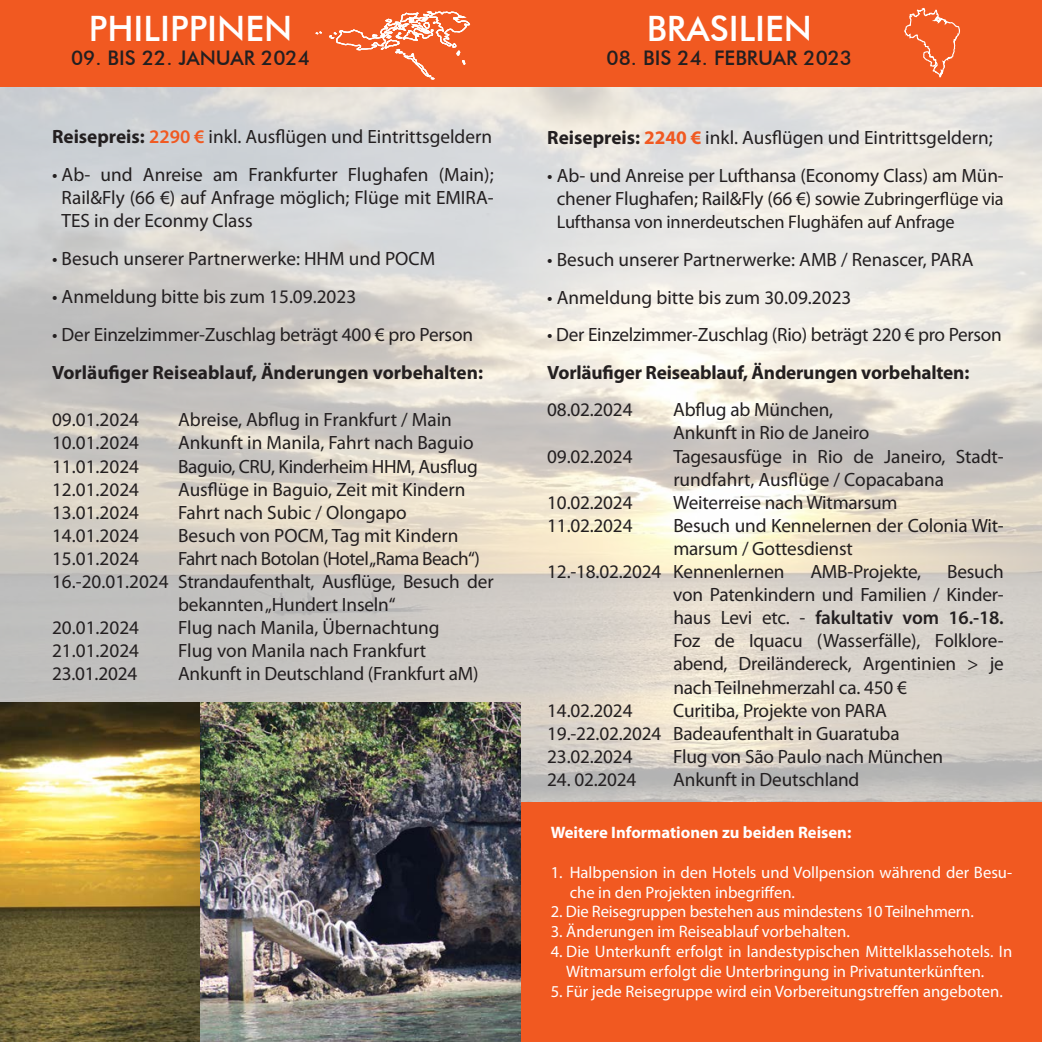
<style>
.page{position:relative;width:1042px;height:1042px;background:#fff}
.page>*{position:absolute;margin:0;border:0;box-sizing:border-box;transform-origin:0 0}
.t1{font:500 35px "Futura BT";color:#fff}
.t2{font:500 20.12px "Futura BT";color:#231f20}
.t3{font:19.25px/23.1px "Myriad Pro";letter-spacing:-.01em;color:#231f20}
.t4{font:700 19.25px "Myriad Pro";letter-spacing:-.01em;color:#231f20}
.t5{font:19.25px "Myriad Pro";letter-spacing:-.03em;color:#231f20}
.t6{font:18.38px "Myriad Pro";letter-spacing:-.01em;color:#231f20}
.t7{font:16.62px/19.9px "Myriad Pro";color:#fff}
.t8{font:700 16.62px "Myriad Pro";color:#fff}
.s1{font-weight:700}
.s2{font-weight:600;color:#f15921}
.s3{font-weight:700;color:#f15921}
.s4{font-size:18.38px}
.s5{font-weight:600}
</style>
<div class="page">
<img style="left:0;top:86px;width:1042px;height:716px">
<div style="left:0;top:0;width:1042px;height:86px;background:#f15921"></div>
<img style="left:0;top:702px;width:521px;height:340px">
<svg style="left:315px;top:11px;width:156px;height:69px"></svg>
<svg style="left:904px;top:8px;width:56px;height:70px"></svg>
<div style="left:521px;top:802px;width:521px;height:240px;background:#f15921"></div>
<p class="t1" style="left:89px;top:8px;width:205px">PHILIPPINEN</p>
<p class="t2" style="left:71px;top:46px;width:240px">09. BIS 22. JANUAR 2024</p>
<p class="t3" style="left:52px;top:125px;width:441px"><span class="s1">Reisepreis:</span> <span class="s2">2290 €</span> inkl. Ausflügen und Eintrittsgeldern</p>
<p class="t3" style="left:62px;top:163px;width:433px;text-align:justify;text-indent:-10px">• Ab- und Anreise am Frankfurter Flughafen (Main); Rail&amp;Fly (66 €) auf Anfrage möglich; Flüge mit EMIRA-TES in der Econmy Class</p>
<p class="t3" style="left:52px;top:247px;width:384px">• Besuch unserer Partnerwerke: HHM und POCM</p>
<p class="t3" style="left:52px;top:285px;width:306px">• Anmeldung bitte bis zum 15.09.2023</p>
<p class="t3" style="left:52px;top:323px;width:422px">• Der Einzelzimmer-Zuschlag beträgt 400 € pro Person</p>
<p class="t4" style="left:52px;top:360px;width:432px">Vorläufiger Reiseablauf, Änderungen vorbehalten:</p>
<p class="t3" style="left:52px;top:408px;width:88px">09.01.2024</p>
<p class="t3" style="left:178px;top:408px;width:275px">Abreise, Abflug in Frankfurt / Main</p>
<p class="t3" style="left:52px;top:431px;width:88px">10.01.2024</p>
<p class="t3" style="left:178px;top:431px;width:297px">Ankunft in Manila, Fahrt nach Baguio</p>
<p class="t3" style="left:52px;top:454px;width:88px">11.01.2024</p>
<p class="t3" style="left:178px;top:454px;width:301px">Baguio, CRU, Kinderheim HHM, Ausflug</p>
<p class="t3" style="left:52px;top:477px;width:88px">12.01.2024</p>
<p class="t3" style="left:178px;top:477px;width:289px">Ausflüge in Baguio, Zeit mit Kindern</p>
<p class="t3" style="left:52px;top:500px;width:88px">13.01.2024</p>
<p class="t3" style="left:178px;top:500px;width:230px">Fahrt nach Subic / Olongapo</p>
<p class="t3" style="left:52px;top:523px;width:88px">14.01.2024</p>
<p class="t3" style="left:178px;top:523px;width:282px">Besuch von POCM, Tag mit Kindern</p>
<p class="t3" style="left:52px;top:547px;width:88px">15.01.2024</p>
<p class="t5" style="left:178px;top:546px;width:303px">Fahrt nach Botolan (Hotel „Rama Beach“)</p>
<p class="t3" style="left:178px;top:570px;width:317px;text-indent:-126px">16.-20.01.2024 Strandaufenthalt, Ausflüge, Besuch der bekannten „Hundert Inseln“</p>
<p class="t3" style="left:52px;top:616px;width:88px">20.01.2024</p>
<p class="t3" style="left:178px;top:616px;width:263px">Flug nach Manila, Übernachtung</p>
<p class="t3" style="left:52px;top:639px;width:88px">21.01.2024</p>
<p class="t3" style="left:178px;top:639px;width:250px">Flug von Manila nach Frankfurt</p>
<p class="t3" style="left:52px;top:662px;width:87px">23.01.2024</p>
<p class="t3" style="left:178px;top:662px;width:302px">Ankunft in Deutschland (Frankfurt aM)</p>
<p class="t1" style="left:647px;top:8px;width:167px">BRASILIEN</p>
<p class="t2" style="left:607px;top:46px;width:247px">08. BIS 24. FEBRUAR 2023</p>
<p class="t3" style="left:547px;top:126px;width:447px"><span class="s1">Reisepreis:</span> <span class="s3">2240 €</span> inkl. Ausflügen und Eintrittsgeldern;</p>
<p class="t3" style="left:547px;top:163px;width:458px;text-align:center">• Ab- und Anreise per Lufthansa (Economy Class) am Mün&shy;chener Flughafen; Rail&amp;Fly (66 €) sowie <span class="s4">Zubringerflüge via</span></p>
<p class="t6" style="left:557px;top:210px;width:399px">Lufthansa von innerdeutschen Flughäfen auf Anfrage</p>
<p class="t3" style="left:547px;top:247px;width:428px">• Besuch unserer Partnerwerke: AMB / Renascer, PARA</p>
<p class="t3" style="left:547px;top:285px;width:306px">• Anmeldung bitte bis zum 30.09.2023</p>
<p class="t3" style="left:547px;top:323px;width:456px">• Der Einzelzimmer-Zuschlag (Rio) beträgt 220 € pro Person</p>
<p class="t4" style="left:547px;top:360px;width:423px">Vorläufiger Reiseablauf, Änderungen vorbehalten:</p>
<p class="t3" style="left:547px;top:398px;width:87px">08.02.2024</p>
<p class="t3" style="left:673px;top:398px;width:161px">Abflug ab München,</p>
<p class="t3" style="left:673px;top:421px;width:197px">Ankunft in Rio de Janeiro</p>
<p class="t3" style="left:547px;top:444px;width:87px">09.02.2024</p>
<p class="t3" style="left:673px;top:444px;width:332px">Tagesausfüge in Rio de Janeiro, Stadt&shy;rundfahrt, Ausflüge / Copacabana</p>
<p class="t3" style="left:547px;top:490px;width:87px">10.02.2024</p>
<p class="t3" style="left:673px;top:490px;width:226px">Weiterreise nach Witmarsum</p>
<p class="t3" style="left:547px;top:513px;width:87px">11.02.2024</p>
<p class="t3" style="left:673px;top:513px;width:332px">Besuch und Kennelernen der Colonia Wit&shy;marsum / Gottesdienst</p>
<p class="t3" style="left:547px;top:560px;width:239px">12.-18.02.2024 Kennenlernen</p>
<p class="t3" style="left:810px;top:560px;width:112px">AMB-Projekte,</p>
<p class="t3" style="left:673px;top:560px;width:332px;text-align:justify;text-indent:274px">Besuch von Patenkindern und Familien / Kinder&shy;haus Levi etc. - <span class="s5">fakultativ vom 16.-18.<br></span>Foz de Iquacu (Wasserfälle), Folklore&shy;abend, Dreiländereck, Argentinien &gt; je nach Teilnehmerzahl ca. 450 €</p>
<p class="t3" style="left:547px;top:698px;width:87px">14.02.2024</p>
<p class="t3" style="left:673px;top:698px;width:215px">Curitiba, Projekte von PARA</p>
<p class="t3" style="left:547px;top:721px;width:354px">19.-22.02.2024 Badeaufenthalt in Guaratuba</p>
<p class="t3" style="left:547px;top:744px;width:87px">23.02.2024</p>
<p class="t3" style="left:673px;top:744px;width:271px">Flug von São Paulo nach München</p>
<p class="t3" style="left:547px;top:768px;width:91px">24. 02.2024</p>
<p class="t3" style="left:673px;top:768px;width:188px">Ankunft in Deutschland</p>
<p class="t8" style="left:551px;top:821px;width:302px">Weitere Informationen zu beiden Reisen:</p>
<p class="t7" style="left:570px;top:862px;width:444px;text-indent:-19px">1. Halbpension in den Hotels und Vollpension während der Besu&shy;che in den Projekten inbegriffen.</p>
<p class="t7" style="left:551px;top:901px;width:424px">2. Die Reisegruppen bestehen aus mindestens 10 Teilnehmern.</p>
<p class="t7" style="left:551px;top:921px;width:300px">3. Änderungen im Reiseablauf vorbehalten.</p>
<p class="t7" style="left:566px;top:941px;width:447px;text-indent:-15px">4. Die Unterkunft erfolgt in landestypischen Mittelklassehotels. In<br>Witmarsum erfolgt die Unterbringung in Privatunterkünften.</p>
<p class="t7" style="left:551px;top:981px;width:454px">5. Für jede Reisegruppe wird ein Vorbereitungstreffen angeboten.</p>
</div>
